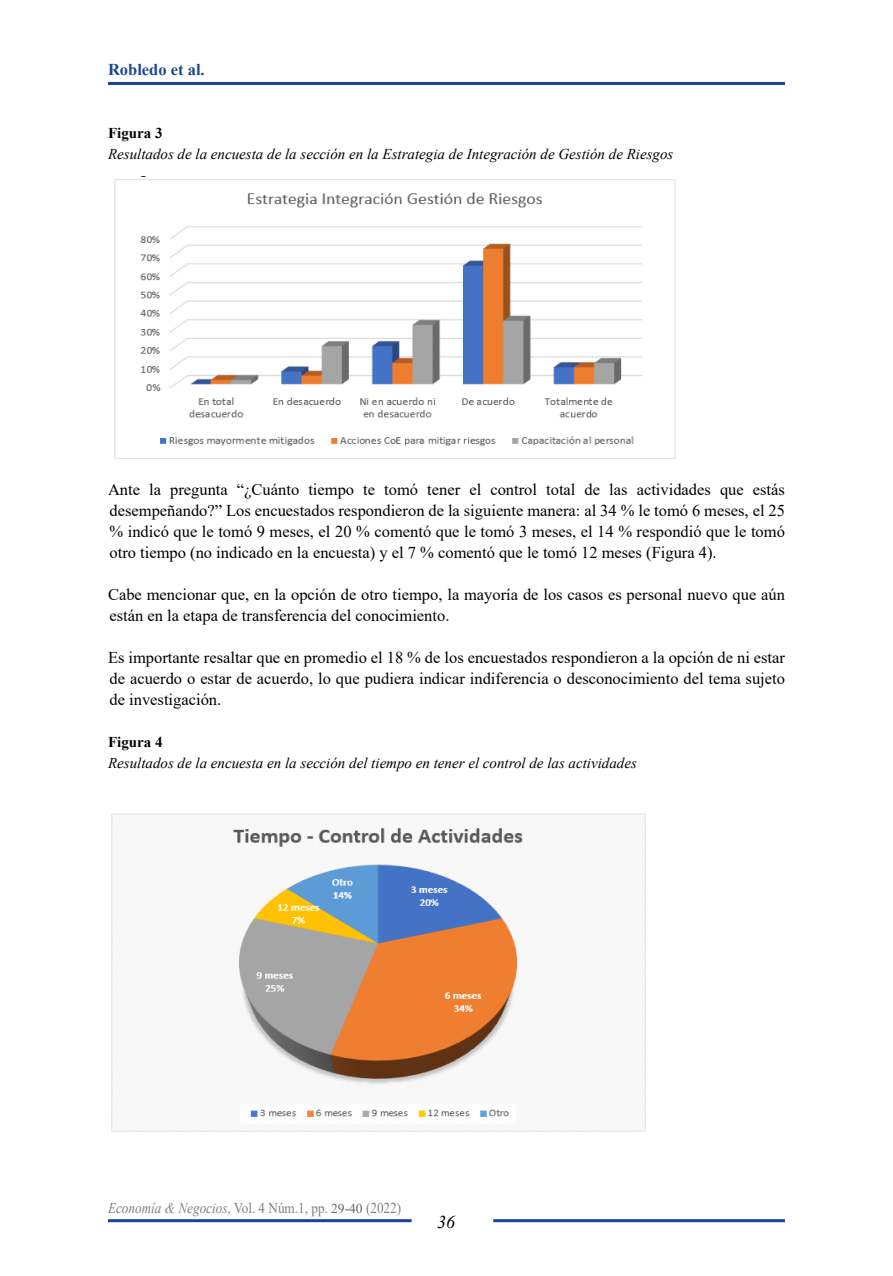
<style>
.page{position:relative;width:893px;height:1276px;background:#fff}
.page>*{position:absolute;margin:0;border:0;box-sizing:border-box;transform-origin:0 0}
.t1{font:italic 18px "Times New Roman";color:#000}
.t2{font:16.5px/21px "Times New Roman";color:#000;text-align:justify}
.t3{font:700 16.5px "Times New Roman";color:#1b4694}
.t4{font:italic 15px "Times New Roman";color:#000}
.t5{font:15px "Times New Roman";color:#808080;scale:.88 1}
.t6{font:700 15px "Times New Roman";color:#000}
.s1{font-style:italic}
.s2{font-size:13.5px;color:#646363}
</style>
<div class="page">
<hr style="left:493px;top:1219px;width:292px;height:3px;background:#18429c">
<hr style="left:108px;top:82px;width:677px;height:3px;background:#18429c">
<hr style="left:108px;top:1219px;width:304px;height:3px;background:#18429c">
<img style="left:114px;top:176px;width:562px;height:283px">
<img style="left:111px;top:813px;width:535px;height:319px">
<p class="t3" style="left:108px;top:58px;width:98px">Robledo et al.</p>
<p class="t6" style="left:108px;top:122px;width:56px">Figura 3</p>
<p class="t4" style="left:108px;top:143px;width:567px">Resultados de la encuesta de la sección en la Estrategia de Integración de Gestión de Riesgos</p>
<p class="t2" style="left:108px;top:478px;width:678px">Ante la pregunta “¿Cuánto tiempo te tomó tener el control total de las actividades que estás desempeñando?” Los encuestados respondieron de la siguiente manera: al 34 % le tomó 6 meses, el 25 % indicó que le tomó 9 meses, el 20 % comentó que le tomó 3 meses, el 14 % respondió que le tomó otro tiempo (no indicado en la encuesta) y el 7 % comentó que le tomó 12 meses (Figura 4).</p>
<p class="t2" style="left:108px;top:583px;width:678px">Cabe mencionar que, en la opción de otro tiempo, la mayoría de los casos es personal nuevo que aún están en la etapa de transferencia del conocimiento.</p>
<p class="t2" style="left:108px;top:646px;width:678px">Es importante resaltar que en promedio el 18 % de los encuestados respondieron a la opción de ni estar de acuerdo o estar de acuerdo, lo que pudiera indicar indiferencia o desconocimiento del tema sujeto de investigación.</p>
<p class="t6" style="left:108px;top:731px;width:56px">Figura 4</p>
<p class="t4" style="left:108px;top:752px;width:530px">Resultados de la encuesta en la sección del tiempo en tener el control de las actividades</p>
<p class="t5" style="left:108px;top:1197px;width:335px"><span class="s1">Economía &amp; Negocios</span>, Vol. 4 Núm.1, pp. <span class="s2">29-40</span> (2022)</p>
<p class="t1" style="left:437px;top:1209px;width:19px">36</p>
</div>
